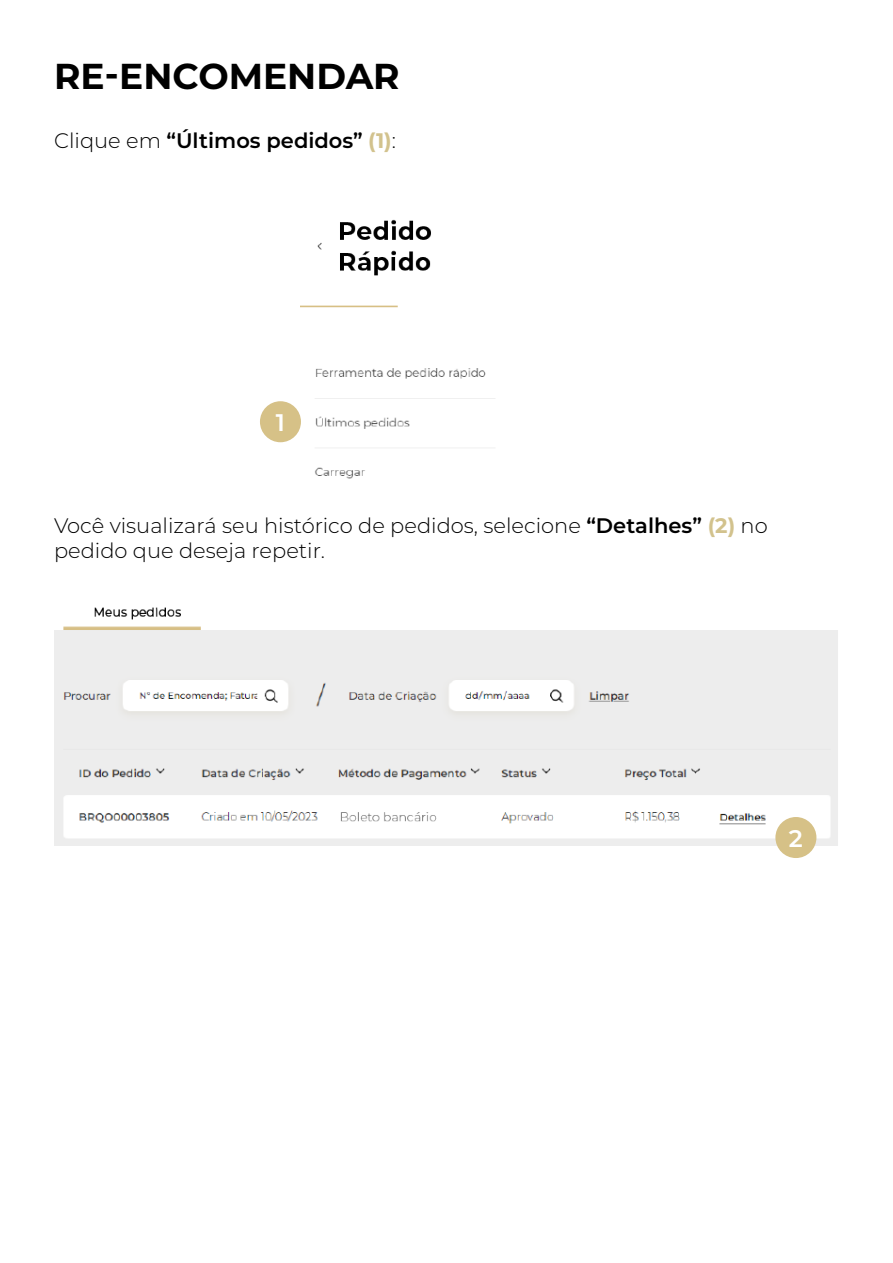
<style>
.page{position:relative;width:893px;height:1263px;background:#fff}
.page>*{position:absolute;margin:0;border:0;box-sizing:border-box;transform-origin:0 0}
.t1{font:700 36px "Montserrat";color:#000}
.t2{font:600 24px "Montserrat";color:#fff}
.t3{font:300 21px/25.2px "Montserrat";color:#000}
.t4{font:600 21px "Montserrat";color:#000}
.s1{font-weight:300}
.s2{font-weight:700;color:#d2c28d}
.s3{font-weight:600}
</style>
<div class="page">
<img style="left:54px;top:607px;width:784px;height:239px">
<img style="left:301px;top:219px;width:194px;height:260px">
<div style="left:260px;top:401px;width:41px;height:41px;background:#d6c187;border-radius:50%"></div>
<div style="left:775px;top:817px;width:41px;height:41px;background:#d6c187;border-radius:50%"></div>
<h1 class="t1" style="left:54px;top:50px;width:347px">RE-ENCOMENDAR</h1>
<p class="t4" style="left:54px;top:125px;width:343px"><span class="s1">Clique em</span> “Últimos pedidos” <span class="s2">(1)</span><span class="s1">:</span></p>
<p class="t2" style="left:276px;top:406px;width:11px">1</p>
<p class="t3" style="left:54px;top:512px;width:715px">Você visualizará seu histórico de pedidos, selecione <span class="s3">“Detalhes”</span> <span class="s2">(2)</span> no pedido que deseja repetir.</p>
<p class="t2" style="left:789px;top:821px;width:15px">2</p>
</div>
